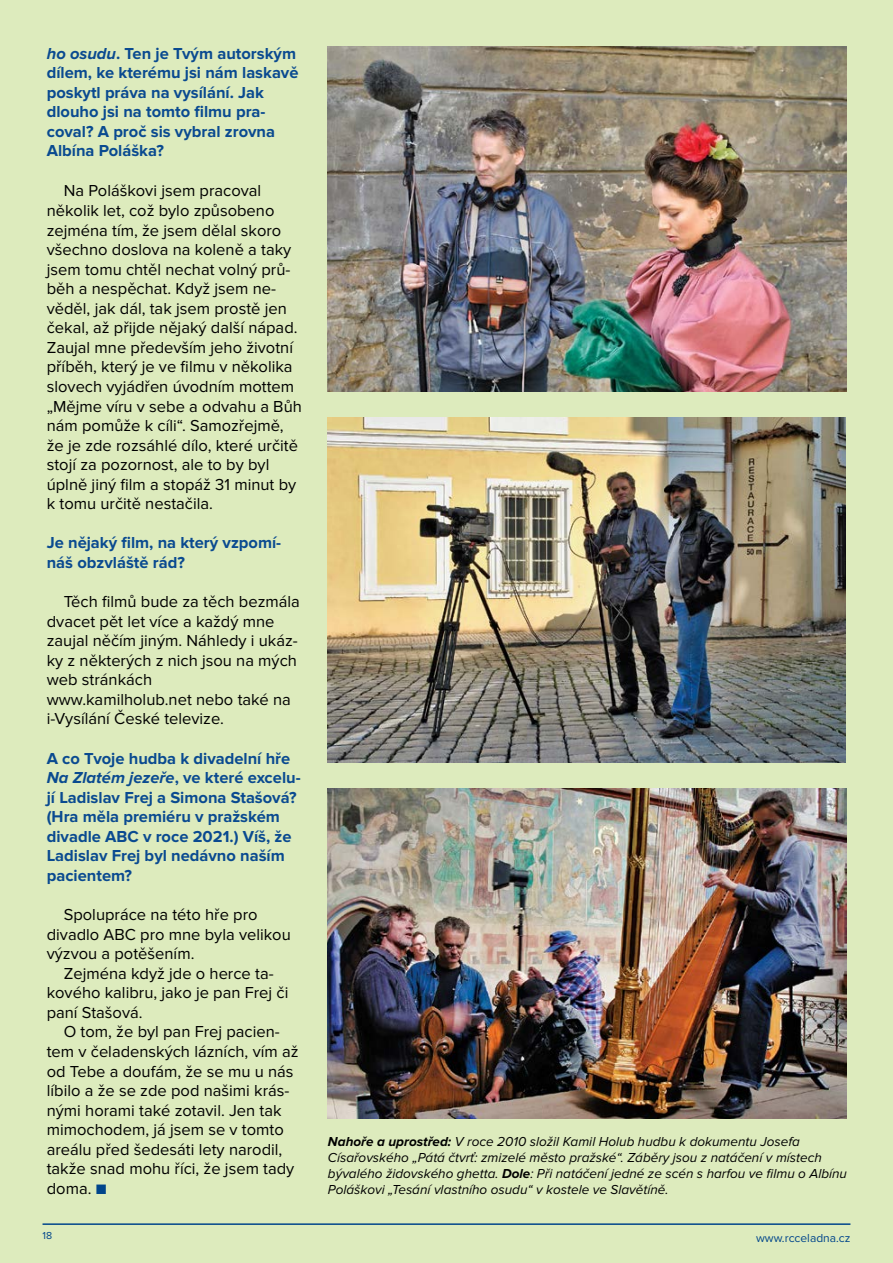
<style>
.page{position:relative;width:893px;height:1263px;background:#ddebbd}
.page>*{position:absolute;margin:0;border:0;box-sizing:border-box;transform-origin:0 0}
.t1{font:16.5px/19.5px "Proxima Nova";color:#000}
.t2{font:700 16.5px/19.5px "Proxima Nova";color:#0a4a90}
.t3{font:italic 13.5px/16.2px "Proxima Nova";color:#000}
.t4{font:12px "Proxima Nova";color:#00458b}
.t5{font:10.5px "Proxima Nova";color:#00458b}
.s1{font-style:italic}
.s2{color:#00458b}
.s3{font-weight:700}
</style>
<div class="page">
<hr style="left:43px;top:1223px;width:807px;height:2px;background:#00458b">
<img style="left:328px;top:47px;width:518px;height:345px">
<img style="left:327px;top:417px;width:519px;height:346px">
<img style="left:328px;top:788px;width:519px;height:330px">
<p class="t2" style="left:47px;top:44px;width:253px"><span class="s1">ho osudu</span>. Ten je Tvým autorským dílem, ke kterému jsi nám laskavě poskytl práva na vysílání. Jak dlouho jsi na tomto filmu pra&shy;coval? A proč sis vybral zrovna<br>Albína Poláška?</p>
<p class="t1" style="left:47px;top:181px;width:257px;text-indent:17px">Na Poláškovi jsem pracoval několik let, což bylo způsobeno zejména tím, že jsem dělal skoro všechno doslova na koleně a taky jsem tomu chtěl nechat volný prů&shy;běh a nespěchat. Když jsem ne&shy;věděl, jak dál, tak jsem prostě jen čekal, až přijde nějaký další nápad.<br>Zaujal mne především jeho životní příběh, který je ve filmu v několika slovech vyjádřen úvodním mottem „Mějme víru v sebe a odvahu a Bůh nám pomůže k cíli“. Samozřejmě, že je zde rozsáhlé dílo, které určitě stojí za pozornost, ale to by byl úplně jiný film a stopáž 31 minut by k tomu určitě nestačila.</p>
<p class="t2" style="left:47px;top:533px;width:236px">Je nějaký film, na který vzpomí&shy;náš obzvláště rád?</p>
<p class="t1" style="left:47px;top:592px;width:255px;text-indent:17px">Těch filmů bude za těch bezmála dvacet pět let více a každý mne zaujal něčím jiným. Náhledy i ukáz&shy;ky z některých z nich jsou na mých web stránkách www.kamilholub.net nebo také na i-Vysílání České televize.</p>
<p class="t2" style="left:47px;top:749px;width:255px">A co Tvoje hudba k divadelní hře<br><span class="s1">Na Zlatém jezeře</span>, ve které excelu&shy;jí Ladislav Frej a Simona Stašová? (Hra měla premiéru v pražském divadle ABC v roce 2021.) Víš, že<br>Ladislav Frej byl nedávno naším pacientem?</p>
<p class="t1" style="left:47px;top:905px;width:246px;text-indent:17px">Spolupráce na této hře pro divadlo ABC pro mne byla velikou výzvou a potěšením.</p>
<p class="t1" style="left:47px;top:964px;width:243px;text-indent:17px">Zejména když jde o herce ta&shy;kového kalibru, jako je pan Frej či paní Stašová.</p>
<p class="t1" style="left:47px;top:1022px;width:253px;text-indent:17px">O tom, že byl pan Frej pacien&shy;tem v čeladenských lázních, vím až od Tebe a doufám, že se mu u nás líbilo a že se zde pod našimi krás&shy;nými horami také zotavil. Jen tak mimochodem, já jsem se v tomto areálu před šedesáti lety narodil, takže snad mohu říci, že jsem tady doma. <span class="s2">■</span></p>
<p class="t3" style="left:328px;top:1133px;width:521px"><span class="s3">Nahoře a uprostřed:</span> V roce 2010 složil Kamil Holub hudbu k dokumentu Josefa Císařovského „Pátá čtvrť: zmizelé město pražské“. Záběry jsou z natáčení v místech bývalého židovského ghetta. <span class="s3">Dole</span>: Při natáčení jedné ze scén s harfou ve filmu o Albínu Poláškovi „Tesání vlastního osudu“ v kostele ve Slavětíně.</p>
<p class="t5" style="left:43px;top:1230px;width:11px">18</p>
<p class="t4" style="left:756px;top:1231px;width:96px">www.rcceladna.cz</p>
</div>
